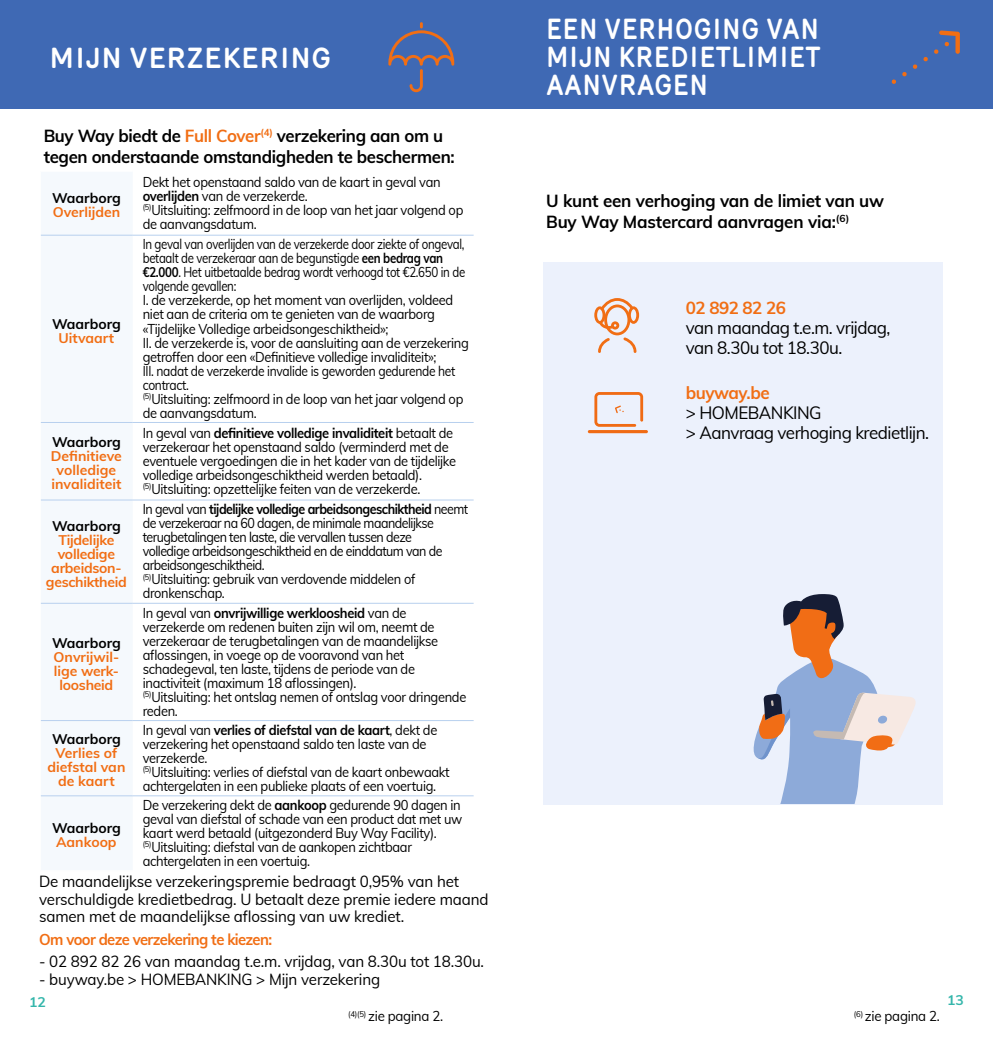
<style>
.page{position:relative;width:993px;height:1042px;background:#fff}
.page>*{position:absolute;margin:0;border:0;box-sizing:border-box;transform-origin:0 0}
.t1{font:700 28px/28px "Mercury";letter-spacing:.01em;color:#fff;text-align:justify;scale:.91 1}
.t2{font:700 28px "Mercury";letter-spacing:.01em;color:#fff}
.t3{font:700 17.5px/21px "Muli";letter-spacing:-.02em;color:#000;scale:.96 1}
.t4{font:17.5px/20.1px "Muli";letter-spacing:-.03em;color:#000}
.t5{font:700 17.5px/21px "Muli";letter-spacing:-.02em;color:#000}
.t6{font:700 17.5px "Muli";letter-spacing:-.03em;color:#f16e14}
.t7{font:15.75px/17.5px "Muli";letter-spacing:-.01em;color:#000;scale:.96 1}
.t8{font:700 15.75px "Muli";letter-spacing:-.04em;color:#f16e14;scale:.94 1}
.t9{font:14px/14px "Muli";letter-spacing:-.025em;color:#000;scale:.92 1}
.t10{font:14px/14px "Muli";letter-spacing:-.025em;color:#000;scale:.82 1}
.t11{font:14px/14px "Muli";letter-spacing:-.025em;color:#000;scale:.89 1}
.t12{font:700 14px/14px "Muli";color:#f16e14;text-align:center}
.t13{font:700 14px "Muli";color:#000}
.t14{font:700 14px/14px "Muli";letter-spacing:-.02em;color:#f16e14;text-align:center}
.t15{font:14px "Muli";letter-spacing:-.025em;color:#000;scale:.95 1}
.t16{font:700 14px "Muli";color:#34b6ab}
.s1{color:#f16e14}
.s2{font-weight:700}
</style>
<div class="page">
<div style="left:471px;top:0;width:521px;height:109px;background:#3f69b4"></div>
<div style="left:0;top:0;width:521px;height:109px;background:#3f69b4"></div>
<div style="left:543px;top:262px;width:399px;height:542px;background:#ecf1fc"></div>
<div style="left:41px;top:234px;width:92px;height:563px;background:#f5f9fd"></div>
<svg style="left:133px;top:234px;width:340px;height:563px"></svg>
<hr style="left:41px;top:235px;width:92px;height:1px;background:#b8d0ee">
<hr style="left:133px;top:235px;width:340px;height:1px;background:#b8d0ee">
<hr style="left:41px;top:422px;width:92px;height:1px;background:#b8d0ee">
<hr style="left:133px;top:422px;width:340px;height:1px;background:#b8d0ee">
<hr style="left:41px;top:500px;width:92px;height:1px;background:#b8d0ee">
<hr style="left:133px;top:500px;width:340px;height:1px;background:#b8d0ee">
<hr style="left:41px;top:603px;width:92px;height:1px;background:#b8d0ee">
<hr style="left:133px;top:603px;width:340px;height:1px;background:#b8d0ee">
<hr style="left:41px;top:720px;width:92px;height:1px;background:#b8d0ee">
<hr style="left:133px;top:720px;width:340px;height:1px;background:#b8d0ee">
<hr style="left:41px;top:795px;width:92px;height:1px;background:#b8d0ee">
<hr style="left:133px;top:795px;width:340px;height:1px;background:#b8d0ee">
<svg style="left:388px;top:22px;width:66px;height:70px"></svg>
<svg style="left:891px;top:30px;width:68px;height:54px"></svg>
<svg style="left:753px;top:594px;width:163px;height:210px"></svg>
<svg style="left:594px;top:298px;width:45px;height:55px"></svg>
<hr style="left:587px;top:430px;width:60px;height:3px;background:#f06b14;border-radius:2px">
<svg style="left:594px;top:392px;width:49px;height:35px"></svg>
<h1 class="t2" style="left:50px;top:41px;width:283px">MIJN VERZEKERING</h1>
<p class="t3" style="left:44px;top:125px;width:429px">Buy Way biedt de <span class="s1">Full Cover</span><sup>(4)</sup> verzekering aan om u tegen onderstaande omstandigheden te beschermen:</p>
<p class="t13" style="left:52px;top:188px;width:70px">Waarborg</p>
<p class="t12" style="left:53px;top:205px;width:69px">Overlijden</p>
<p class="t9" style="left:143px;top:174px;width:350px">Dekt het openstaand saldo van de kaart in geval van <span class="s2">overlijden</span> van de verzekerde.<br><sup>(5)</sup>Uitsluiting: zelfmoord in de loop van het jaar volgend op de aanvangsdatum.</p>
<p class="t13" style="left:52px;top:314px;width:70px">Waarborg</p>
<p class="t12" style="left:58px;top:330px;width:57px">Uitvaart</p>
<p class="t13" style="left:52px;top:432px;width:70px">Waarborg</p>
<p class="t12" style="left:51px;top:448px;width:72px">Definitieve volledige invaliditeit</p>
<p class="t13" style="left:52px;top:515px;width:70px">Waarborg</p>
<p class="t14" style="left:46px;top:532px;width:82px">Tijdelijke volledige arbeidson&shy;geschiktheid</p>
<p class="t13" style="left:52px;top:633px;width:70px">Waarborg</p>
<p class="t12" style="left:54px;top:649px;width:67px">Onvrijwil&shy;lige werk&shy;loosheid</p>
<p class="t13" style="left:52px;top:729px;width:70px">Waarborg</p>
<p class="t12" style="left:47px;top:745px;width:80px">Verlies of diefstal van de kaart</p>
<p class="t13" style="left:52px;top:818px;width:70px">Waarborg</p>
<p class="t12" style="left:56px;top:834px;width:62px">Aankoop</p>
<p class="t10" style="left:143px;top:237px;width:399px">In geval van overlijden van de verzekerde door ziekte of ongeval, betaalt de verzekeraar aan de begunstigde <span class="s2">een bedrag van €2.000</span>. Het uitbetaalde bedrag wordt verhoogd tot €2.650 in de volgende gevallen:<br>I. de verzekerde, op het moment van overlijden, voldeed niet aan de criteria om te genieten van de waarborg «Tijdelijke Volledige arbeidsongeschiktheid»;<br>II. de verzekerde is, voor de aansluiting aan de verzekering getroffen door een «Definitieve volledige invaliditeit»;<br>III. nadat de verzekerde invalide is geworden gedurende het contract.<br><sup>(5)</sup>Uitsluiting: zelfmoord in de loop van het jaar volgend op de aanvangsdatum.</p>
<p class="t9" style="left:143px;top:425px;width:342px">In geval van <span class="s2">definitieve volledige invaliditeit</span> betaalt de verzekeraar het openstaand saldo (verminderd met de eventuele vergoedingen die in het kader van de tijdelijke volledige arbeidsongeschiktheid werden betaald). <sup>(5)</sup>Uitsluiting: opzettelijke feiten van de verzekerde.</p>
<p class="t11" style="left:143px;top:501px;width:367px">In geval van <span class="s2">tijdelijke volledige arbeidsongeschiktheid</span> neemt de verzekeraar na 60 dagen, de minimale maandelijkse terugbetalingen ten laste, die vervallen tussen deze<br>volledige arbeidsongeschiktheid en de einddatum van de arbeidsongeschiktheid.<br><sup>(5)</sup>Uitsluiting: gebruik van verdovende middelen of dronkenschap.</p>
<p class="t9" style="left:143px;top:605px;width:353px">In geval van <span class="s2">onvrijwillige werkloosheid</span> van de verzekerde om redenen buiten zijn wil om, neemt de verzekeraar de terugbetalingen van de maandelijkse aflossingen, in voege op de vooravond van het schadegeval, ten laste, tijdens de periode van de inactiviteit (maximum 18 aflossingen).<br><sup>(5)</sup>Uitsluiting: het ontslag nemen of ontslag voor dringende reden.</p>
<p class="t9" style="left:143px;top:722px;width:335px">In geval van <span class="s2">verlies of diefstal van de kaart</span>, dekt de verzekering het openstaand saldo ten laste van de verzekerde.<br><sup>(5)</sup>Uitsluiting: verlies of diefstal van de kaart onbewaakt achtergelaten in een publieke plaats of een voertuig.</p>
<p class="t9" style="left:143px;top:797px;width:349px">De verzekering dekt de <span class="s2">aankoop</span> gedurende 90 dagen in geval van diefstal of schade van een product dat met uw kaart werd betaald (uitgezonderd Buy Way Facility). <sup>(5)</sup>Uitsluiting: diefstal van de aankopen zichtbaar achtergelaten in een voertuig.</p>
<p class="t7" style="left:39px;top:872px;width:469px">De maandelijkse verzekeringspremie bedraagt 0,95% van het verschuldigde kredietbedrag. U betaalt deze premie iedere maand samen met de maandelijkse aflossing van uw krediet.</p>
<p class="t8" style="left:39px;top:928px;width:249px">Om voor deze verzekering te kiezen:</p>
<p class="t7" style="left:39px;top:952px;width:465px">- 02 892 82 26 van maandag t.e.m. vrijdag, van 8.30u tot 18.30u.</p>
<p class="t7" style="left:39px;top:970px;width:356px">- buyway.be &gt; HOMEBANKING &gt; Mijn verzekering</p>
<h1 class="t1" style="left:546px;top:15px;width:303px">EEN VERHOGING VAN MIJN KREDIETLIMIET AANVRAGEN</h1>
<p class="t5" style="left:546px;top:189px;width:339px">U kunt een verhoging van de limiet van uw<br>Buy Way Mastercard aanvragen via:<sup>(6)</sup></p>
<p class="t6" style="left:685px;top:295px;width:102px">02 892 82 26</p>
<p class="t4" style="left:685px;top:317px;width:206px">van maandag t.e.m. vrijdag, van 8.30u tot 18.30u.</p>
<p class="t6" style="left:685px;top:380px;width:85px">buyway.be</p>
<p class="t4" style="left:685px;top:402px;width:245px">&gt; HOMEBANKING<br>&gt; Aanvraag verhoging kredietlijn.</p>
<p class="t16" style="left:29px;top:991px;width:18px">12</p>
<p class="t16" style="left:946px;top:990px;width:18px">13</p>
<p class="t15" style="left:348px;top:1006px;width:102px"><sup>(4)(5)</sup> zie pagina 2.</p>
<p class="t15" style="left:853px;top:1006px;width:92px"><sup>(6)</sup> zie pagina 2.</p>
</div>
